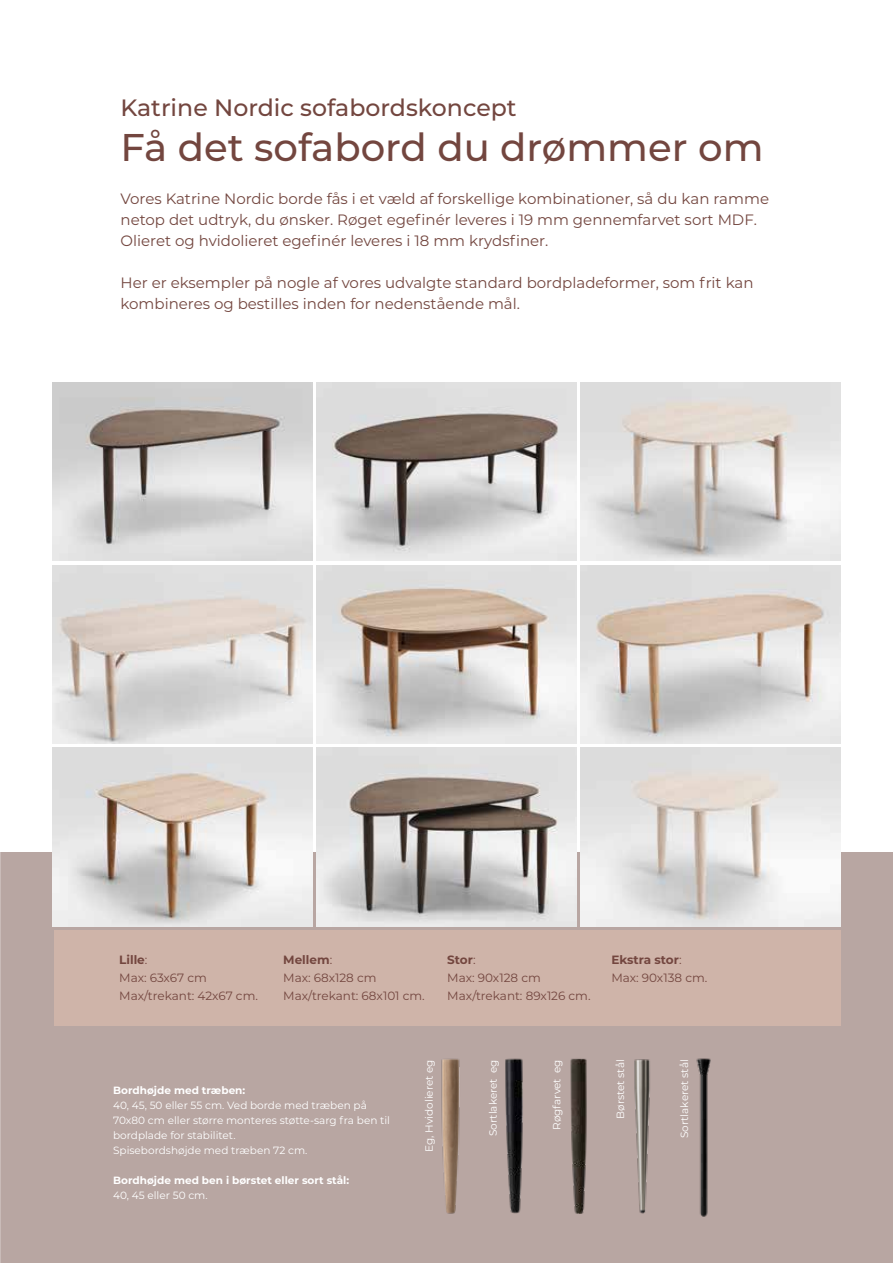
<style>
.page{position:relative;width:893px;height:1263px;background:#fff}
.page>*{position:absolute;margin:0;border:0;box-sizing:border-box;transform-origin:0 0}
.t1{font:500 38.7px "Montserrat";color:#73463f}
.t2{font:500 23.7px "Montserrat";color:#73463f}
.t3{font:15px/21px "Montserrat";color:#73463f}
.t4{font:12px/18px "Montserrat";color:#73463f}
.t5{font:10.5px/15px "Montserrat";color:#fff}
.t6{font:700 10.5px "Montserrat";color:#fff}
.s1{font-weight:700}
</style>
<div class="page">
<div style="left:0;top:852px;width:893px;height:411px;background:#b8a6a2"></div>
<img style="left:0;top:0;width:1px;height:1263px">
<img style="left:441px;top:1058px;width:19px;height:156px">
<img style="left:505px;top:1058px;width:18px;height:156px">
<img style="left:570px;top:1058px;width:17px;height:156px">
<img style="left:634px;top:1059px;width:16px;height:155px">
<img style="left:696px;top:1058px;width:15px;height:159px">
<img style="left:53px;top:382px;width:259px;height:179px">
<img style="left:53px;top:565px;width:259px;height:179px">
<img style="left:53px;top:748px;width:259px;height:178px">
<img style="left:317px;top:382px;width:259px;height:179px">
<img style="left:581px;top:382px;width:259px;height:179px">
<img style="left:317px;top:565px;width:259px;height:179px">
<img style="left:581px;top:565px;width:259px;height:179px">
<img style="left:317px;top:748px;width:259px;height:178px">
<img style="left:581px;top:748px;width:259px;height:178px">
<div style="left:54px;top:930px;width:786px;height:95px;background:#cfb4a9"></div>
<h2 class="t2" style="left:120px;top:91px;width:398px">Katrine Nordic sofabordskoncept</h2>
<h1 class="t1" style="left:120px;top:121px;width:644px">Få det sofabord du drømmer om</h1>
<p class="t3" style="left:120px;top:187px;width:650px">Vores Katrine Nordic borde fås i et væld af forskellige kombinationer, så du kan ramme netop det udtryk, du ønsker. Røget egefinér leveres i 19 mm gennemfarvet sort MDF.<br>Olieret og hvidolieret egefinér leveres i 18 mm krydsfiner.</p>
<p class="t3" style="left:120px;top:271px;width:635px">Her er eksempler på nogle af vores udvalgte standard bordpladeformer, som frit kan kombineres og bestilles inden for nedenstående mål.</p>
<p class="t4" style="left:119px;top:950px;width:140px"><span class="s1">Lille</span>:<br>Max: 63x67 cm<br>Max/trekant: 42x67 cm.</p>
<p class="t4" style="left:283px;top:950px;width:143px"><span class="s1">Mellem</span>:<br>Max: 68x128 cm<br>Max/trekant: 68x101 cm.</p>
<p class="t4" style="left:447px;top:950px;width:145px"><span class="s1">Stor</span>:<br>Max: 90x128 cm<br>Max/trekant: 89x126 cm.</p>
<p class="t4" style="left:611px;top:950px;width:98px"><span class="s1">Ekstra stor</span>:<br>Max: 90x138 cm.</p>
<p class="t6" style="left:113px;top:1083px;width:134px">Bordhøjde med træben:</p>
<p class="t5" style="left:113px;top:1098px;width:279px">40, 45, 50 eller 55 cm. Ved borde med træben på 70x80 cm eller større monteres støtte-sarg fra ben til bordplade for stabilitet.<br>Spisebordshøjde med træben 72 cm.</p>
<p class="t6" style="left:113px;top:1173px;width:238px">Bordhøjde med ben i børstet eller sort stål:</p>
<p class="t5" style="left:113px;top:1188px;width:96px">40, 45 eller 50 cm.</p>
<p class="t5" style="left:421px;top:1152px;width:94px;rotate:-90deg">Eg, Hvidolieret eg</p>
<p class="t5" style="left:485px;top:1136px;width:78px;rotate:-90deg">Sortlakeret eg</p>
<p class="t5" style="left:549px;top:1130px;width:72px;rotate:-90deg">Røgfarvet eg</p>
<p class="t5" style="left:613px;top:1119px;width:61px;rotate:-90deg">Børstet stål</p>
<p class="t5" style="left:676px;top:1138px;width:80px;rotate:-90deg">Sortlakeret stål</p>
</div>
